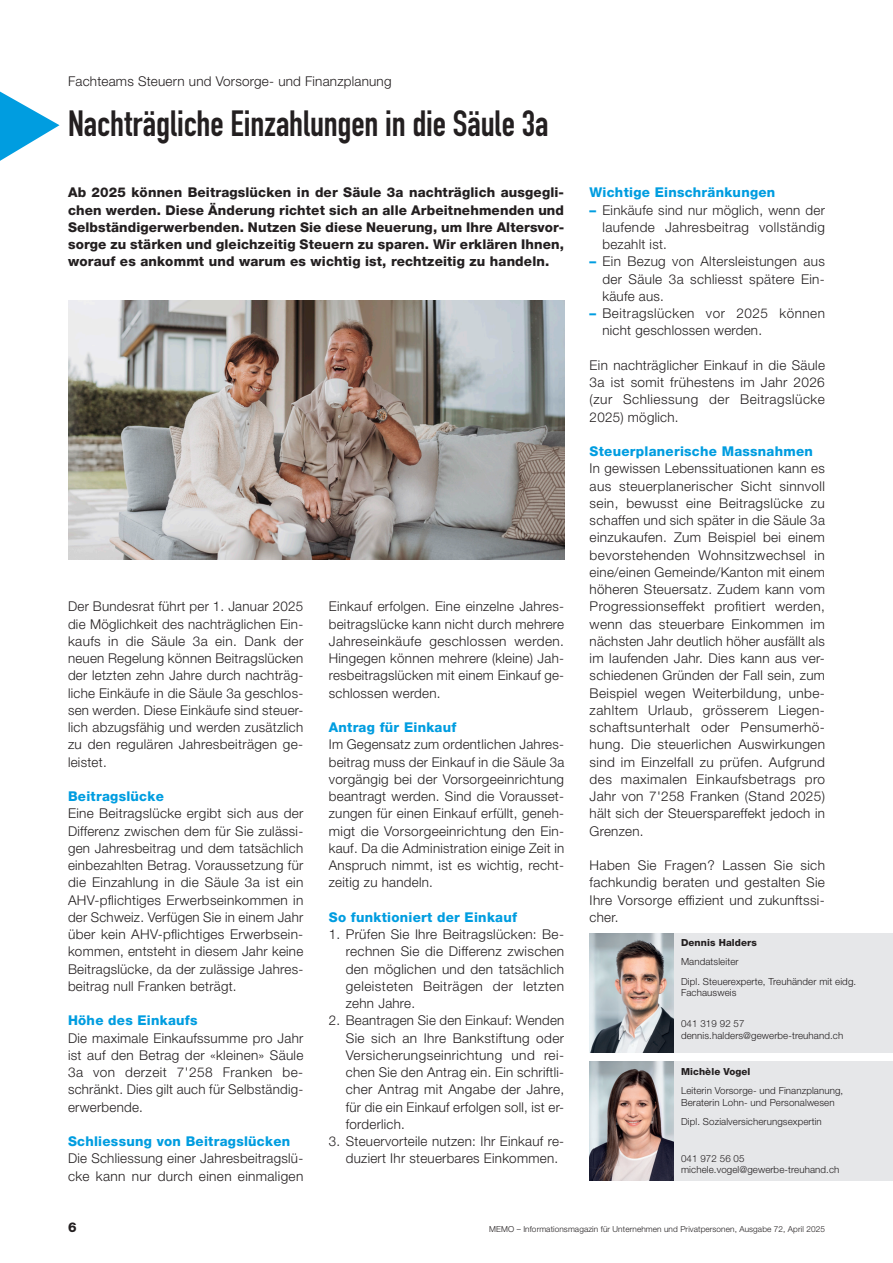
<style>
.page{position:relative;width:893px;height:1263px;background:#fff}
.page>*{position:absolute;margin:0;border:0;box-sizing:border-box;transform-origin:0 0}
._02_Titel{font:36px "DIN Engschrift Std";letter-spacing:-.005em;color:#231f20}
._04_Grundtext{font:300 13.5px/17.2px "Helvetica Neue LT Pro";letter-spacing:.02em;color:#231f20;text-align:justify}
._03_Lead{font:800 13.5px/17.2px "Helvetica Neue LT Pro";letter-spacing:.01em;color:#231f20;text-align:justify}
._04_Grundtext-2{font:800 13.5px "Helvetica Neue LT Pro";letter-spacing:.02em;color:#009de0}
._01_Rubrik{font:300 13.5px "Helvetica Neue LT Std";letter-spacing:.015em;color:#231f20}
._06_Autor{font:300 9.75px/11.7px "Helvetica Neue LT Std";letter-spacing:.01em;color:#231f20}
._06_Autor_Name{font:800 9.75px "Helvetica Neue LT Pro";letter-spacing:.01em;color:#231f20}
.t1{font:300 8.25px "Helvetica Neue LT Pro";letter-spacing:.01em;color:#231f20}
.s1{font-weight:800;color:#009de0}
</style>
<div class="page">
<svg style="left:0;top:92px;width:60px;height:69px"></svg>
<img style="left:590px;top:1061px;width:85px;height:120px">
<div style="left:675px;top:1061px;width:218px;height:120px;background:#e6e7e9"></div>
<img style="left:590px;top:933px;width:85px;height:119px">
<img style="left:68px;top:301px;width:496px;height:259px">
<div style="left:675px;top:933px;width:218px;height:119px;background:#e6e7e9"></div>
<p class="_01_Rubrik" style="left:68px;top:73px;width:325px">Fachteams Steuern und Vorsorge- und Finanzplanung</p>
<p class="_02_Titel" style="left:68px;top:102px;width:482px">Nachträgliche Einzahlungen in die Säule 3a</p>
<p class="_03_Lead" style="left:68px;top:184px;width:498px">Ab 2025 können Beitragslücken in der Säule 3a nachträglich ausgegli&shy;chen werden. Diese Änderung richtet sich an alle Arbeitnehmenden und Selbständigerwerbenden. Nutzen Sie diese Neuerung, um Ihre Altersvor&shy;sorge zu stärken und gleichzeitig Steuern zu sparen. Wir erklären Ihnen, worauf es ankommt und warum es wichtig ist, rechtzeitig zu handeln.</p>
<p class="_04_Grundtext-2" style="left:590px;top:184px;width:187px">Wichtige Einschränkungen</p>
<p class="_04_Grundtext" style="left:602px;top:201px;width:224px;text-indent:-13px"><span class="s1">–</span> Einkäufe sind nur möglich, wenn der laufende Jahresbeitrag vollständig bezahlt ist.</p>
<p class="_04_Grundtext" style="left:602px;top:253px;width:224px;text-indent:-13px"><span class="s1">–</span> Ein Bezug von Altersleistungen aus der Säule 3a schliesst spätere Ein&shy;käufe aus.</p>
<p class="_04_Grundtext" style="left:602px;top:304px;width:224px;text-indent:-13px"><span class="s1">–</span> Beitragslücken vor 2025 können nicht geschlossen werden.</p>
<p class="_04_Grundtext" style="left:590px;top:356px;width:237px">Ein nachträglicher Einkauf in die Säule 3a ist somit frühestens im Jahr 2026 (zur Schliessung der Beitragslücke 2025) möglich.</p>
<p class="_04_Grundtext-2" style="left:590px;top:443px;width:225px">Steuerplanerische Massnahmen</p>
<p class="_04_Grundtext" style="left:590px;top:460px;width:237px">In gewissen Lebenssituationen kann es aus steuerplanerischer Sicht sinnvoll sein, bewusst eine Beitragslücke zu schaffen und sich später in die Säule 3a einzukaufen. Zum Beispiel bei einem bevorstehenden Wohnsitzwechsel in eine/einen Gemeinde/Kanton mit einem höheren Steuersatz. Zudem kann vom Progressionseffekt profitiert werden, wenn das steuerbare Einkommen im nächsten Jahr deutlich höher ausfällt als im laufenden Jahr. Dies kann aus ver&shy;schiedenen Gründen der Fall sein, zum Beispiel wegen Weiterbildung, unbe&shy;zahltem Urlaub, grösserem Liegen&shy;schaftsunterhalt oder Pensumerhö&shy;hung. Die steuerlichen Auswirkungen sind im Einzelfall zu prüfen. Aufgrund des maximalen Einkaufsbetrags pro Jahr von 7'258 Franken (Stand 2025) hält sich der Steuerspareffekt jedoch in Grenzen.</p>
<p class="_04_Grundtext" style="left:590px;top:856px;width:237px">Haben Sie Fragen? Lassen Sie sich fachkundig beraten und gestalten Sie Ihre Vorsorge effizient und zukunftssi&shy;cher.</p>
<p class="_04_Grundtext" style="left:68px;top:598px;width:237px">Der Bundesrat führt per 1. Januar 2025 die Möglichkeit des nachträglichen Ein&shy;kaufs in die Säule 3a ein. Dank der neuen Regelung können Beitragslücken der letzten zehn Jahre durch nachträg&shy;liche Einkäufe in die Säule 3a geschlos&shy;sen werden. Diese Einkäufe sind steuer&shy;lich abzugsfähig und werden zusätzlich zu den regulären Jahresbeiträgen ge&shy;leistet.</p>
<p class="_04_Grundtext-2" style="left:68px;top:788px;width:97px">Beitragslücke</p>
<p class="_04_Grundtext" style="left:68px;top:805px;width:237px">Eine Beitragslücke ergibt sich aus der Differenz zwischen dem für Sie zulässi&shy;gen Jahresbeitrag und dem tatsächlich einbezahlten Betrag. Voraussetzung für die Einzahlung in die Säule 3a ist ein AHV-pflichtiges Erwerbseinkommen in der Schweiz. Verfügen Sie in einem Jahr über kein AHV-pflichtiges Erwerbsein&shy;kommen, entsteht in diesem Jahr keine Beitragslücke, da der zulässige Jahres&shy;beitrag null Franken beträgt.</p>
<p class="_04_Grundtext-2" style="left:68px;top:1012px;width:131px">Höhe des Einkaufs</p>
<p class="_04_Grundtext" style="left:68px;top:1029px;width:237px">Die maximale Einkaufssumme pro Jahr ist auf den Betrag der «kleinen» Säule 3a von derzeit 7'258 Franken be&shy;schränkt. Dies gilt auch für Selbständig&shy;erwerbende.</p>
<p class="_04_Grundtext-2" style="left:68px;top:1133px;width:224px">Schliessung von Beitragslücken</p>
<p class="_04_Grundtext" style="left:68px;top:1150px;width:237px">Die Schliessung einer Jahresbeitragslü&shy;cke kann nur durch einen einmaligen</p>
<p class="_04_Grundtext" style="left:329px;top:598px;width:237px">Einkauf erfolgen. Eine einzelne Jahres&shy;beitragslücke kann nicht durch mehrere Jahreseinkäufe geschlossen werden.<br>Hingegen können mehrere (kleine) Jah&shy;resbeitragslücken mit einem Einkauf ge&shy;schlossen werden.</p>
<p class="_04_Grundtext-2" style="left:329px;top:719px;width:129px">Antrag für Einkauf</p>
<p class="_04_Grundtext" style="left:329px;top:736px;width:237px">Im Gegensatz zum ordentlichen Jahres&shy;beitrag muss der Einkauf in die Säule 3a vorgängig bei der Vorsorgeeinrichtung beantragt werden. Sind die Vorausset&shy;zungen für einen Einkauf erfüllt, geneh&shy;migt die Vorsorgeeinrichtung den Ein&shy;kauf. Da die Administration einige Zeit in Anspruch nimmt, ist es wichtig, recht&shy;zeitig zu handeln.</p>
<p class="_04_Grundtext-2" style="left:329px;top:909px;width:190px">So funktioniert der Einkauf</p>
<p class="_04_Grundtext" style="left:346px;top:925px;width:220px;text-indent:-17px">1. Prüfen Sie Ihre Beitragslücken: Be&shy;rechnen Sie die Differenz zwischen den möglichen und den tatsächlich geleisteten Beiträgen der letzten zehn Jahre.</p>
<p class="_04_Grundtext" style="left:346px;top:1012px;width:220px;text-indent:-17px">2. Beantragen Sie den Einkauf: Wenden Sie sich an Ihre Bankstiftung oder Versicherungseinrichtung und rei&shy;chen Sie den Antrag ein. Ein schriftli&shy;cher Antrag mit Angabe der Jahre, für die ein Einkauf erfolgen soll, ist er&shy;forderlich.</p>
<p class="_04_Grundtext" style="left:346px;top:1132px;width:220px;text-indent:-17px">3. Steuervorteile nutzen: Ihr Einkauf re&shy;duziert Ihr steuerbares Einkommen.</p>
<p class="_06_Autor_Name" style="left:681px;top:937px;width:77px">Dennis Halders</p>
<p class="_06_Autor" style="left:681px;top:956px;width:59px">Mandatsleiter</p>
<p class="_06_Autor" style="left:681px;top:975px;width:177px">Dipl. Steuerexperte, Treuhänder mit eidg.<br>Fachausweis</p>
<p class="_06_Autor" style="left:681px;top:1017px;width:164px">041 319 92 57 dennis.halders@gewerbe-treuhand.ch</p>
<p class="_06_Autor_Name" style="left:681px;top:1066px;width:71px">Michèle Vogel</p>
<p class="_06_Autor" style="left:681px;top:1084px;width:164px">Leiterin Vorsorge- und Finanzplanung,<br>Beraterin Lohn- und Personalwesen</p>
<p class="_06_Autor" style="left:681px;top:1115px;width:142px">Dipl. Sozialversicherungsexpertin</p>
<p class="_06_Autor" style="left:681px;top:1152px;width:160px">041 972 56 05 michele.vogel@gewerbe-treuhand.ch</p>
<p class="_03_Lead" style="left:68px;top:1219px;width:10px">6</p>
<p class="t1" style="left:489px;top:1224px;width:337px">MEMO – Informationsmagazin für Unternehmen und Privatpersonen, Ausgabe 72, April 2025</p>
</div>
